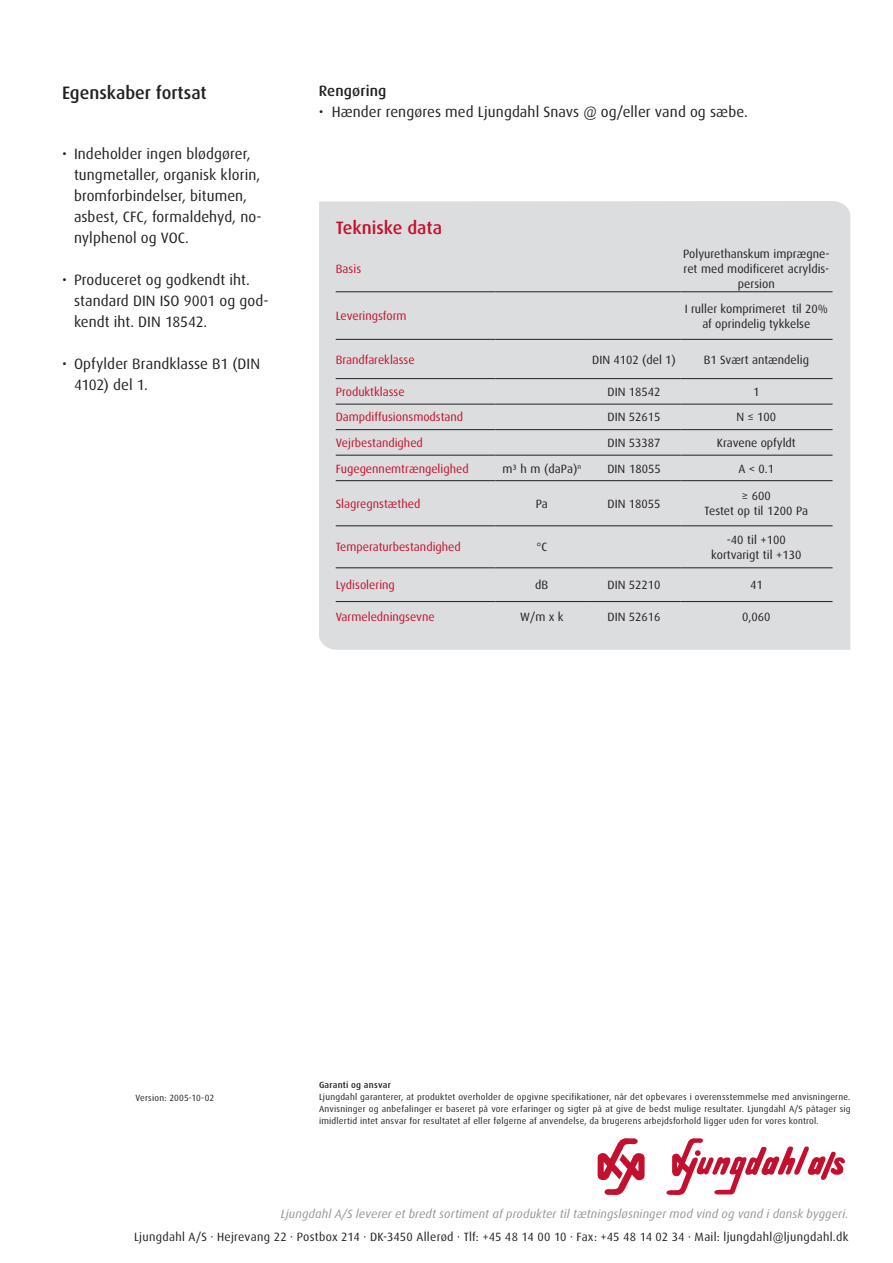
<style>
.page{position:relative;width:893px;height:1263px;background:#fff}
.page>*{position:absolute;margin:0;border:0;box-sizing:border-box;transform-origin:0 0}
.t1{font:500 18px "Dax Pro";color:#231f20}
.t2{font:500 18px "Dax Pro";color:#c3102e}
.t3{font:15px/21px "Dax Pro";letter-spacing:.005em;color:#231f20}
.t4{font:500 15px "Dax Pro";letter-spacing:.005em;color:#231f20}
.Tabel_tekst_1{font:12px/15px "Dax Pro";color:#231f20;text-align:center}
.Tabel_tekst_1-2{font:12px "Dax Pro";color:#c3102e}
.Tabel_tekst_1-3{font:12px "Dax Pro";letter-spacing:.025em;color:#231f20}
.t5{font:italic 12px "Dax Pro";letter-spacing:.015em;color:#939598}
.Tabel_tekst_1-4{font:9px/12px "Dax Pro";letter-spacing:.025em;color:#231f20;text-align:justify}
.Tabel_tekst_1-5{font:500 9px "Dax Pro";letter-spacing:.025em;color:#231f20}
</style>
<div class="page">
<div style="left:319px;top:201px;width:531px;height:449px;background:#dcdddf"></div>
<hr style="left:336px;top:291px;width:160px;height:1px;background:#231f20">
<hr style="left:496px;top:291px;width:92px;height:1px;background:#231f20">
<hr style="left:588px;top:291px;width:92px;height:1px;background:#231f20">
<hr style="left:680px;top:291px;width:152px;height:1px;background:#231f20">
<hr style="left:336px;top:339px;width:160px;height:1px;background:#231f20">
<hr style="left:496px;top:339px;width:92px;height:1px;background:#231f20">
<hr style="left:588px;top:339px;width:92px;height:1px;background:#231f20">
<hr style="left:680px;top:339px;width:152px;height:1px;background:#231f20">
<hr style="left:336px;top:378px;width:160px;height:1px;background:#231f20">
<hr style="left:496px;top:378px;width:92px;height:1px;background:#231f20">
<hr style="left:588px;top:378px;width:92px;height:1px;background:#231f20">
<hr style="left:680px;top:378px;width:152px;height:1px;background:#231f20">
<hr style="left:336px;top:404px;width:160px;height:1px;background:#231f20">
<hr style="left:496px;top:404px;width:92px;height:1px;background:#231f20">
<hr style="left:588px;top:404px;width:92px;height:1px;background:#231f20">
<hr style="left:680px;top:404px;width:152px;height:1px;background:#231f20">
<hr style="left:336px;top:429px;width:160px;height:1px;background:#231f20">
<hr style="left:496px;top:429px;width:92px;height:1px;background:#231f20">
<hr style="left:588px;top:429px;width:92px;height:1px;background:#231f20">
<hr style="left:680px;top:429px;width:152px;height:1px;background:#231f20">
<hr style="left:336px;top:455px;width:160px;height:1px;background:#231f20">
<hr style="left:496px;top:455px;width:92px;height:1px;background:#231f20">
<hr style="left:588px;top:455px;width:92px;height:1px;background:#231f20">
<hr style="left:680px;top:455px;width:152px;height:1px;background:#231f20">
<hr style="left:336px;top:480px;width:160px;height:1px;background:#231f20">
<hr style="left:496px;top:480px;width:92px;height:1px;background:#231f20">
<hr style="left:588px;top:480px;width:92px;height:1px;background:#231f20">
<hr style="left:680px;top:480px;width:152px;height:1px;background:#231f20">
<hr style="left:336px;top:526px;width:160px;height:1px;background:#231f20">
<hr style="left:496px;top:526px;width:92px;height:1px;background:#231f20">
<hr style="left:588px;top:526px;width:92px;height:1px;background:#231f20">
<hr style="left:680px;top:526px;width:152px;height:1px;background:#231f20">
<hr style="left:336px;top:568px;width:160px;height:1px;background:#231f20">
<hr style="left:496px;top:568px;width:92px;height:1px;background:#231f20">
<hr style="left:588px;top:568px;width:92px;height:1px;background:#231f20">
<hr style="left:680px;top:568px;width:152px;height:1px;background:#231f20">
<hr style="left:336px;top:601px;width:160px;height:1px;background:#231f20">
<hr style="left:496px;top:601px;width:92px;height:1px;background:#231f20">
<hr style="left:588px;top:601px;width:92px;height:1px;background:#231f20">
<hr style="left:680px;top:601px;width:152px;height:1px;background:#231f20">
<svg style="left:666px;top:1138px;width:179px;height:57px"></svg>
<svg style="left:598px;top:1138px;width:47px;height:57px"></svg>
<p class="t1" style="left:62px;top:81px;width:146px">Egenskaber fortsat</p>
<p class="t3" style="left:74px;top:143px;width:189px;text-indent:-12px">• Indeholder ingen blødgører, tungmetaller, organisk klorin, bromforbindelser, bitumen, asbest, CFC, formaldehyd, no&shy;nylphenol og VOC.</p>
<p class="t3" style="left:74px;top:269px;width:196px;text-indent:-12px">• Produceret og godkendt iht. standard DIN ISO 9001 og god&shy;kendt iht. DIN 18542.</p>
<p class="t3" style="left:74px;top:353px;width:188px;text-indent:-12px">• Opfylder Brandklasse B1 (DIN<br>4102) del 1.</p>
<p class="t4" style="left:319px;top:81px;width:69px">Rengøring</p>
<p class="t3" style="left:319px;top:101px;width:430px">• Hænder rengøres med Ljungdahl Snavs @ og/eller vand og sæbe.</p>
<p class="t2" style="left:336px;top:216px;width:108px">Tekniske data</p>
<p class="Tabel_tekst_1-2" style="left:336px;top:262px;width:27px">Basis</p>
<p class="Tabel_tekst_1" style="left:683px;top:246px;width:148px">Polyurethanskum imprægne&shy;ret med modificeret acryldis&shy;persion</p>
<p class="Tabel_tekst_1-2" style="left:336px;top:308px;width:72px">Leveringsform</p>
<p class="Tabel_tekst_1" style="left:685px;top:301px;width:145px">I ruller komprimeret til 20% af oprindelig tykkelse</p>
<p class="Tabel_tekst_1-2" style="left:336px;top:352px;width:81px">Brandfareklasse</p>
<p class="Tabel_tekst_1" style="left:592px;top:352px;width:85px">DIN 4102 (del 1)</p>
<p class="Tabel_tekst_1" style="left:704px;top:352px;width:107px">B1 Svært antændelig</p>
<p class="Tabel_tekst_1-2" style="left:336px;top:384px;width:70px">Produktklasse</p>
<p class="Tabel_tekst_1" style="left:608px;top:384px;width:54px">DIN 18542</p>
<p class="Tabel_tekst_1" style="left:753px;top:384px;width:8px">1</p>
<p class="Tabel_tekst_1-2" style="left:336px;top:410px;width:129px">Dampdiffusionsmodstand</p>
<p class="Tabel_tekst_1" style="left:608px;top:409px;width:54px">DIN 52615</p>
<p class="Tabel_tekst_1" style="left:736px;top:409px;width:41px">N ≤ 100</p>
<p class="Tabel_tekst_1-2" style="left:336px;top:435px;width:89px">Vejrbestandighed</p>
<p class="Tabel_tekst_1" style="left:608px;top:435px;width:54px">DIN 53387</p>
<p class="Tabel_tekst_1" style="left:717px;top:435px;width:80px">Kravene opfyldt</p>
<p class="Tabel_tekst_1-2" style="left:336px;top:461px;width:135px">Fugegennemtrængelighed</p>
<p class="Tabel_tekst_1" style="left:502px;top:460px;width:80px">m³ h m (daPa)<sup>n</sup></p>
<p class="Tabel_tekst_1" style="left:607px;top:460px;width:55px">DIN 18055</p>
<p class="Tabel_tekst_1" style="left:738px;top:460px;width:37px">A &lt; 0.1</p>
<p class="Tabel_tekst_1-2" style="left:336px;top:496px;width:86px">Slagregnstæthed</p>
<p class="Tabel_tekst_1" style="left:536px;top:496px;width:14px">Pa</p>
<p class="Tabel_tekst_1" style="left:608px;top:496px;width:54px">DIN 18055</p>
<p class="Tabel_tekst_1" style="left:742px;top:488px;width:30px">≥ 600</p>
<p class="Tabel_tekst_1" style="left:705px;top:503px;width:105px">Testet op til 1200 Pa</p>
<p class="Tabel_tekst_1-2" style="left:336px;top:540px;width:127px">Temperaturbestandighed</p>
<p class="Tabel_tekst_1" style="left:536px;top:539px;width:12px">°C</p>
<p class="Tabel_tekst_1" style="left:727px;top:532px;width:61px">-40 til +100</p>
<p class="Tabel_tekst_1" style="left:711px;top:547px;width:92px">kortvarigt til +130</p>
<p class="Tabel_tekst_1-2" style="left:336px;top:578px;width:61px">Lydisolering</p>
<p class="Tabel_tekst_1" style="left:535px;top:577px;width:15px">dB</p>
<p class="Tabel_tekst_1" style="left:608px;top:577px;width:54px">DIN 52210</p>
<p class="Tabel_tekst_1" style="left:750px;top:577px;width:14px">41</p>
<p class="Tabel_tekst_1-2" style="left:336px;top:609px;width:101px">Varmeledningsevne</p>
<p class="Tabel_tekst_1" style="left:520px;top:609px;width:45px">W/m x k</p>
<p class="Tabel_tekst_1" style="left:608px;top:609px;width:54px">DIN 52616</p>
<p class="Tabel_tekst_1" style="left:742px;top:609px;width:30px">0,060</p>
<p class="Tabel_tekst_1-4" style="left:136px;top:1091px;width:80px">Version: 2005-10-02</p>
<p class="Tabel_tekst_1-5" style="left:319px;top:1079px;width:73px">Garanti og ansvar</p>
<p class="Tabel_tekst_1-4" style="left:319px;top:1091px;width:533px">Ljungdahl garanterer, at produktet overholder de opgivne specifikationer, når det opbevares i overensstemmelse med anvisningerne.<br>Anvisninger og anbefalinger er baseret på vore erfaringer og sigter på at give de bedst mulige resultater. Ljungdahl A/S påtager sig imidlertid intet ansvar for resultatet af eller følgerne af anvendelse, da brugerens arbejdsforhold ligger uden for vores kontrol.</p>
<p class="t5" style="left:281px;top:1207px;width:569px">Ljungdahl A/S leverer et bredt sortiment af produkter til tætningsløsninger mod vind og vand i dansk byggeri.</p>
<p class="Tabel_tekst_1-3" style="left:134px;top:1229px;width:716px">Ljungdahl A/S · Hejrevang 22 · Postbox 214 · DK-3450 Allerød · Tlf: +45 48 14 00 10 · Fax: +45 48 14 02 34 · Mail: ljungdahl@ljungdahl.dk</p>
</div>
